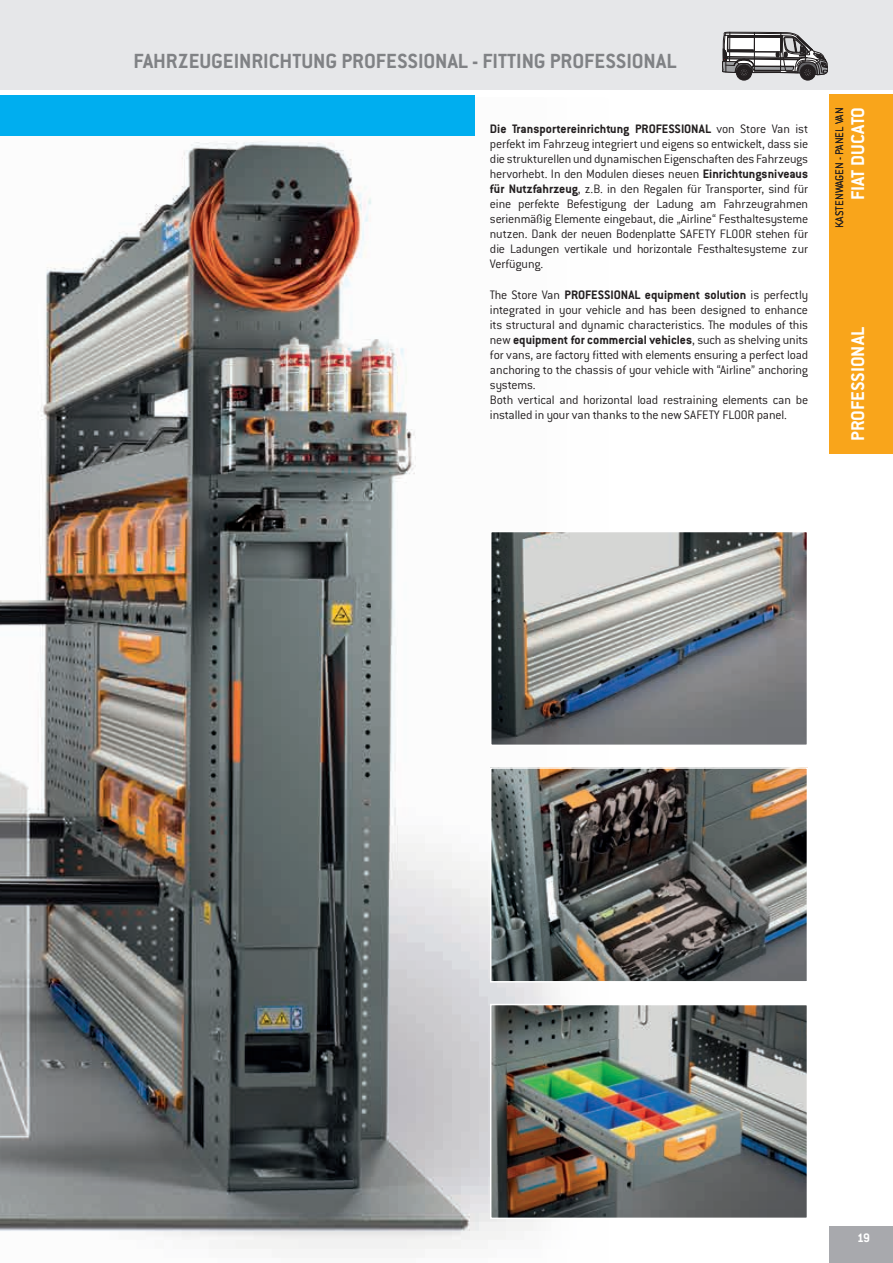
<style>
.page{position:relative;width:893px;height:1263px;background:#fff}
.page>*{position:absolute;margin:0;border:0;box-sizing:border-box;transform-origin:0 0}
.t1{font:700 22.5px "Conduit ITC Pro";color:#808285}
.t2{font:700 20.25px "Conduit ITC Pro";color:#fff}
.t3{font:300 13.5px/15px "Conduit ITC Pro";letter-spacing:-.015em;color:#231f20;text-align:justify}
.t4{font:700 13.5px "Conduit ITC Pro";color:#fff}
.t5{font:300 12px "Conduit ITC Pro";color:#231f20}
.s1{font-weight:700}
</style>
<div class="page">
<div style="left:0;top:0;width:893px;height:90px;background:#e6e7e9"></div>
<img style="left:0;top:141px;width:558px;height:1108px">
<img style="left:493px;top:1007px;width:312px;height:209px">
<div style="left:490px;top:1004px;width:318px;height:215px;border:2px solid #fff"></div>
<img style="left:493px;top:534px;width:312px;height:209px">
<div style="left:490px;top:531px;width:318px;height:215px;border:2px solid #fff"></div>
<img style="left:493px;top:770px;width:312px;height:209px">
<div style="left:490px;top:767px;width:318px;height:215px;border:2px solid #fff"></div>
<div style="left:0;top:96px;width:475px;height:40px;background:#00aeef"></div>
<svg style="left:722px;top:32px;width:106px;height:48px"></svg>
<div style="left:829px;top:1226px;width:64px;height:37px;background:#a8a9ad"></div>
<div style="left:829px;top:94px;width:64px;height:360px;background:#f9a51b"></div>
<h1 class="t1" style="left:134px;top:48px;width:544px">FAHRZEUGEINRICHTUNG PROFESSIONAL - FITTING PROFESSIONAL</h1>
<p class="t3" style="left:490px;top:122px;width:320px"><span class="s1">Die Transportereinrichtung PROFESSIONAL</span> von Store Van ist perfekt im Fahrzeug integriert und eigens so entwickelt, dass sie die strukturellen und dynamischen Eigenschaften des Fahrzeugs hervorhebt. In den Modulen dieses neuen <span class="s1">Einrichtungsniveaus für Nutzfahrzeug</span>, z.B. in den Regalen für Transporter, sind für eine perfekte Befestigung der Ladung am Fahrzeugrahmen serienmäßig Elemente eingebaut, die „Airline“ Festhaltesysteme nutzen. Dank der neuen Bodenplatte SAFETY FLOOR stehen für die Ladungen vertikale und horizontale Festhaltesysteme zur Verfügung.</p>
<p class="t3" style="left:490px;top:288px;width:320px;text-align:left">The Store Van <span class="s1">PROFESSIONAL equipment solution</span> is perfectly integrated in your vehicle and has been designed to enhance its structural and dynamic characteristics. The modules of this new <span class="s1">equipment for commercial vehicles</span>, such as shelving units for vans, are factory fitted with elements ensuring a perfect load anchoring to the chassis of your vehicle with “Airline” anchoring systems.<br>Both vertical and horizontal load restraining elements can be installed in your van thanks to the new SAFETY FLOOR panel.</p>
<h2 class="t2" style="left:846px;top:200px;width:95px;rotate:-90deg">FIAT DUCATO</h2>
<p class="t5" style="left:833px;top:228px;width:122px;rotate:-90deg">KASTENWAGEN - PANEL VAN</p>
<h2 class="t2" style="left:846px;top:441px;width:116px;rotate:-90deg">PROFESSIONAL</h2>
<p class="t4" style="left:857px;top:1229px;width:14px">19</p>
</div>
